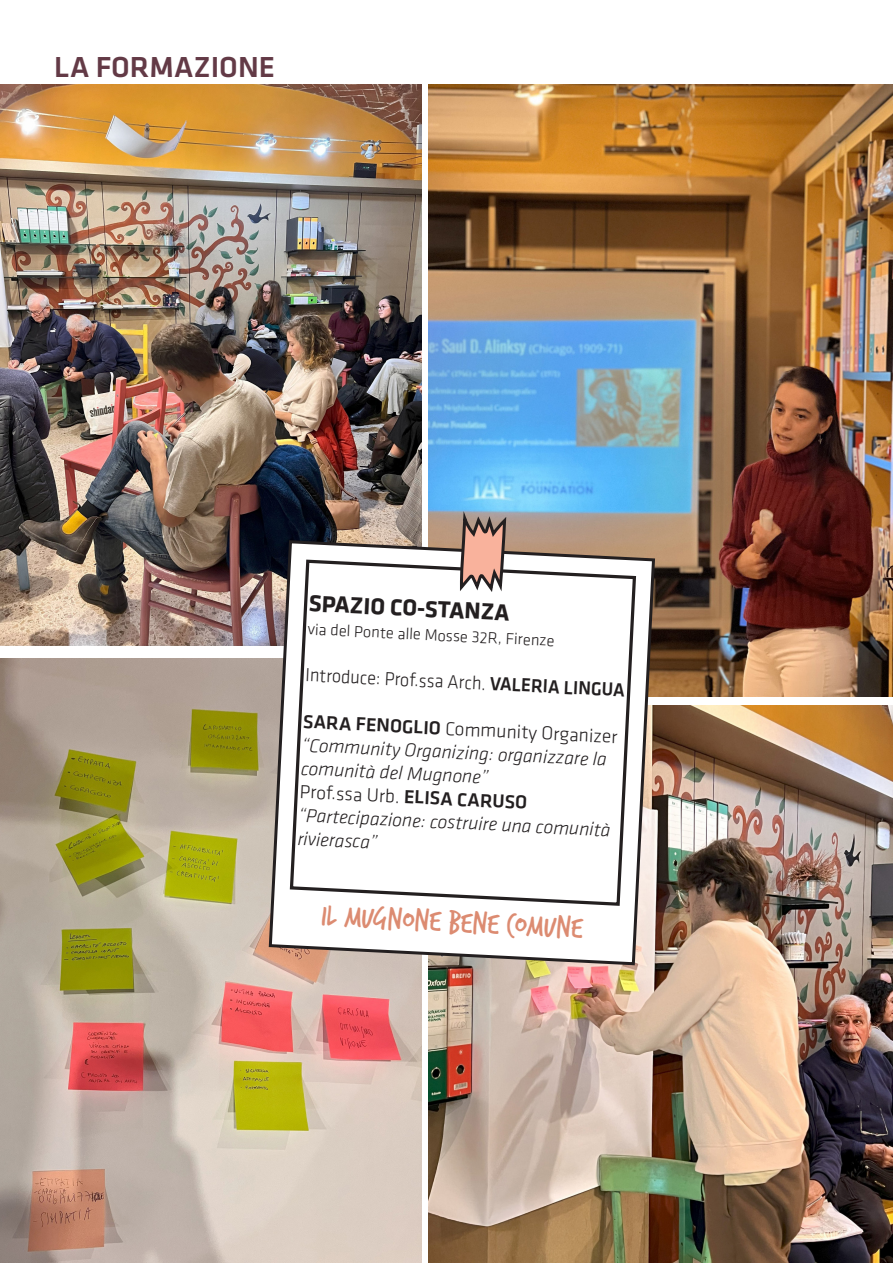
<style>
.page{position:relative;width:893px;height:1263px;background:#fff}
.page>*{position:absolute;margin:0;border:0;box-sizing:border-box;transform-origin:0 0}
.t1{font:31.5px "Trash Hand";color:#dc8b71}
.t2{font:500 30px "Klavika";color:#633a46}
.t3{font:700 24px "Klavika";color:#231f20}
.t4{font:italic 300 19.5px/23.5px "Klavika";color:#231f20}
.t5{font:300 19.5px "Klavika";color:#231f20;scale:.94 1}
.t6{font:300 16.5px "Klavika";color:#231f20}
.s1{font-weight:500}
.s2{font-weight:500;font-style:normal}
.s3{font-style:normal}
</style>
<div class="page">
<img style="left:0;top:84px;width:421px;height:562px">
<img style="left:429px;top:84px;width:464px;height:613px">
<img style="left:0;top:658px;width:421px;height:605px">
<img style="left:429px;top:706px;width:464px;height:557px">
<svg style="left:267px;top:539px;width:390px;height:428px"></svg>
<svg style="left:288px;top:558px;width:350px;height:349px"></svg>
<svg style="left:458px;top:503px;width:50px;height:94px"></svg>
<h2 class="t2" style="left:54px;top:50px;width:222px">LA FORMAZIONE</h2>
<p class="t3" style="left:310px;top:589px;width:202px;rotate:3deg">SPAZIO CO-STANZA</p>
<p class="t6" style="left:308px;top:619px;width:249px;rotate:3deg">via del Ponte alle Mosse 32R, Firenze</p>
<p class="t5" style="left:306px;top:664px;width:342px;rotate:3deg">Introduce: Prof.ssa Arch. <span class="s1">VALERIA LINGUA</span></p>
<p class="t4" style="left:304px;top:709px;width:316px;rotate:3deg"><span class="s2">SARA FENOGLIO</span> <span class="s3">Community Organizer </span>“Community Organizing: organizzare la comunità del Mugnone”<br><span class="s3">Prof.ssa Urb.</span> <span class="s2">ELISA CARUSO </span>“Partecipazione: costruire una comunità rivierasca”</p>
<h1 class="t1" style="left:322px;top:899px;width:263px;rotate:3deg">IL MUGNONE BENE COMUNE</h1>
</div>
